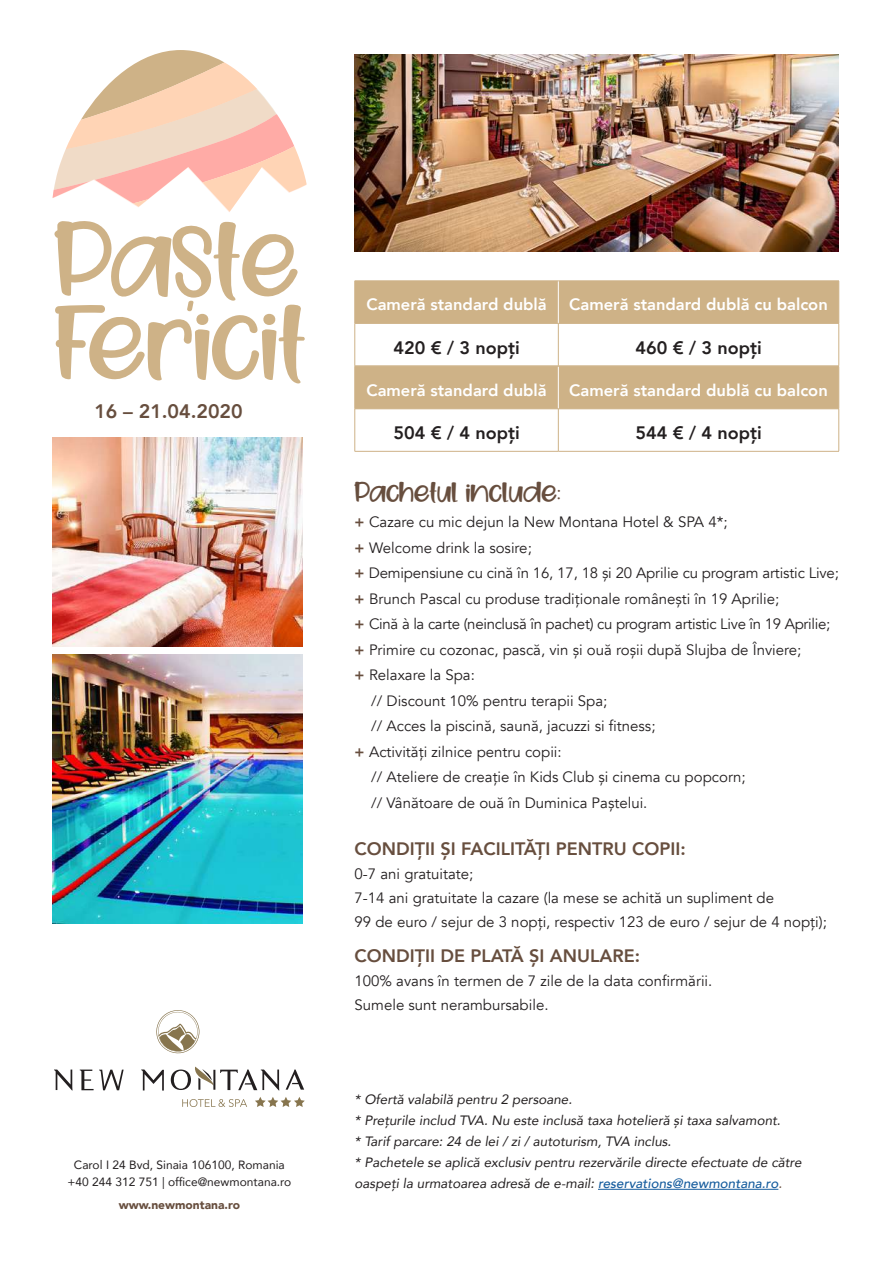
<style>
.page{position:relative;width:893px;height:1263px;background:#fff}
.page>*{position:absolute;margin:0;border:0;box-sizing:border-box;transform-origin:0 0}
.t1{font:27px "Goo Easter";color:#674e3e}
.t2{font:800 19.5px "Avenir";color:#674e3e}
.t3{font:800 18px "Avenir";color:#674e3e}
.t4{font:800 18px "Avenir";color:#231f20}
.t5{font:800 16.5px "Avenir";color:#fff}
.t6{font:15px/24px "Avenir";color:#231f20}
.t7{font:15px "Avenir";letter-spacing:-.02em;color:#231f20}
.t8{font:italic 13.5px/21px "Avenir";color:#231f20}
.t9{font:12px/17.2px "Avenir";color:#231f20;text-align:center}
.t10{font:900 12px "Avenir";color:#674e3e}
.s1{font-weight:800;color:#674e3e}
.s2{font-weight:500;color:#175d9e}
.s3{color:#674e3e}
</style>
<div class="page">
<svg style="left:54px;top:221px;width:251px;height:163px"></svg>
<svg style="left:141px;top:1069px;width:23px;height:21px"></svg>
<svg style="left:286px;top:1069px;width:18px;height:20px"></svg>
<svg style="left:54px;top:1069px;width:19px;height:21px"></svg>
<svg style="left:171px;top:1066px;width:108px;height:24px"></svg>
<svg style="left:80px;top:1069px;width:44px;height:21px"></svg>
<svg style="left:182px;top:1099px;width:65px;height:8px"></svg>
<svg style="left:255px;top:1097px;width:50px;height:10px"></svg>
<svg style="left:156px;top:1010px;width:43px;height:44px"></svg>
<div style="left:356px;top:282px;width:482px;height:41px;background:#ceb287"></div>
<hr style="left:558px;top:281px;width:1px;height:42px;background:#fff">
<hr style="left:355px;top:281px;width:1px;height:42px;background:#ceb287">
<hr style="left:355px;top:324px;width:1px;height:42px;background:#ceb287">
<hr style="left:838px;top:324px;width:1px;height:42px;background:#ceb287">
<hr style="left:558px;top:324px;width:1px;height:42px;background:#ceb287">
<hr style="left:355px;top:281px;width:203px;height:1px;background:#ceb287">
<hr style="left:558px;top:281px;width:281px;height:1px;background:#ceb287">
<hr style="left:355px;top:323px;width:203px;height:1px;background:#ceb287">
<hr style="left:558px;top:323px;width:281px;height:1px;background:#ceb287">
<hr style="left:838px;top:281px;width:1px;height:42px;background:#ceb287">
<div style="left:356px;top:367px;width:482px;height:41px;background:#ceb287"></div>
<hr style="left:558px;top:366px;width:1px;height:43px;background:#fff">
<hr style="left:355px;top:366px;width:1px;height:43px;background:#ceb287">
<hr style="left:355px;top:409px;width:1px;height:42px;background:#ceb287">
<hr style="left:838px;top:409px;width:1px;height:42px;background:#ceb287">
<hr style="left:355px;top:451px;width:203px;height:1px;background:#ceb287">
<hr style="left:558px;top:451px;width:281px;height:1px;background:#ceb287">
<hr style="left:558px;top:409px;width:1px;height:42px;background:#ceb287">
<hr style="left:355px;top:366px;width:203px;height:1px;background:#ceb287">
<hr style="left:558px;top:366px;width:281px;height:1px;background:#ceb287">
<hr style="left:355px;top:408px;width:203px;height:1px;background:#ceb287">
<hr style="left:558px;top:408px;width:281px;height:1px;background:#ceb287">
<hr style="left:838px;top:366px;width:1px;height:43px;background:#ceb287">
<hr style="left:598px;top:1189px;width:180px;height:1px;background:#175d9e">
<img style="left:355px;top:54px;width:484px;height:197px">
<img style="left:52px;top:437px;width:251px;height:209px">
<img style="left:52px;top:655px;width:251px;height:269px">
<svg style="left:53px;top:50px;width:254px;height:162px"></svg>
<h2 class="t2" style="left:94px;top:396px;width:150px">16 – 21.04.2020</h2>
<p class="t9" style="left:67px;top:1156px;width:226px">Carol I 24 Bvd, Sinaia 106100, Romania +40 244 312 751 | office@newmontana.ro</p>
<p class="t10" style="left:119px;top:1194px;width:123px">www.newmontana.ro</p>
<p class="t5" style="left:366px;top:292px;width:182px">Cameră standard dublă</p>
<p class="t5" style="left:569px;top:292px;width:260px">Cameră standard dublă cu balcon</p>
<p class="t4" style="left:393px;top:333px;width:128px">420 € / 3 nopți</p>
<p class="t4" style="left:635px;top:333px;width:128px">460 € / 3 nopți</p>
<p class="t5" style="left:366px;top:377px;width:182px">Cameră standard dublă</p>
<p class="t5" style="left:569px;top:377px;width:260px">Cameră standard dublă cu balcon</p>
<p class="t4" style="left:393px;top:419px;width:128px">504 € / 4 nopți</p>
<p class="t4" style="left:635px;top:419px;width:128px">544 € / 4 nopți</p>
<h1 class="t1" style="left:355px;top:475px;width:208px">Pachetul include:</h1>
<p class="t6" style="left:355px;top:510px;width:374px"><span class="s1">+</span> Cazare cu mic dejun la New Montana Hotel &amp; SPA 4*;</p>
<p class="t6" style="left:355px;top:536px;width:179px"><span class="s1">+</span> Welcome drink la sosire;</p>
<p class="t6" style="left:355px;top:561px;width:486px"><span class="s1">+</span> Demipensiune cu cină în 16, 17, 18 și 20 Aprilie cu program artistic Live;</p>
<p class="t6" style="left:355px;top:587px;width:426px"><span class="s1">+</span> Brunch Pascal cu produse tradiționale românești în 19 Aprilie;</p>
<p class="t7" style="left:355px;top:615px;width:477px"><span class="s1">+</span> Cină à la carte (neinclusă în pachet) cu program artistic Live în 19 Aprilie;</p>
<p class="t6" style="left:355px;top:638px;width:448px"><span class="s1">+</span> Primire cu cozonac, pască, vin și ouă roșii după Slujba de Înviere;</p>
<p class="t6" style="left:355px;top:663px;width:122px"><span class="s1">+</span> Relaxare la Spa:</p>
<p class="t6" style="left:371px;top:689px;width:238px">// Discount 10% pentru terapii Spa;</p>
<p class="t6" style="left:371px;top:714px;width:286px">// Acces la piscină, saună, jacuzzi si fitness;</p>
<p class="t6" style="left:355px;top:740px;width:209px"><span class="s1">+</span> Activități zilnice pentru copii:</p>
<p class="t6" style="left:371px;top:765px;width:376px">// Ateliere de creație în Kids Club și cinema cu popcorn;</p>
<p class="t6" style="left:371px;top:791px;width:278px">// Vânătoare de ouă în Duminica Paștelui.</p>
<p class="t3" style="left:355px;top:835px;width:333px">CONDIȚII ȘI FACILITĂȚI PENTRU COPII:</p>
<p class="t6" style="left:355px;top:862px;width:474px">0-7 ani gratuitate;<br>7-14 ani gratuitate la cazare (la mese se achită un supliment de<br>99 de euro / sejur de 3 nopți, respectiv 123 de euro / sejur de 4 nopți);</p>
<p class="t3" style="left:355px;top:942px;width:287px">CONDIȚII DE PLATĂ ȘI ANULARE:</p>
<p class="t6" style="left:355px;top:969px;width:359px">100% avans în termen de 7 zile de la data confirmării.<br>Sumele sunt nerambursabile.</p>
<p class="t8" style="left:355px;top:1089px;width:448px">* Ofertă valabilă pentru 2 persoane.<br>* Prețurile includ TVA. Nu este inclusă taxa hotelieră și taxa salvamont.<br>* Tarif parcare: 24 de lei / zi / autoturism, TVA inclus.<br>* Pachetele se aplică exclusiv pentru rezervările directe efectuate de către oaspeți la urmatoarea adresă de e-mail: <span class="s2">reservations@newmontana.ro</span><span class="s3">.</span></p>
</div>
